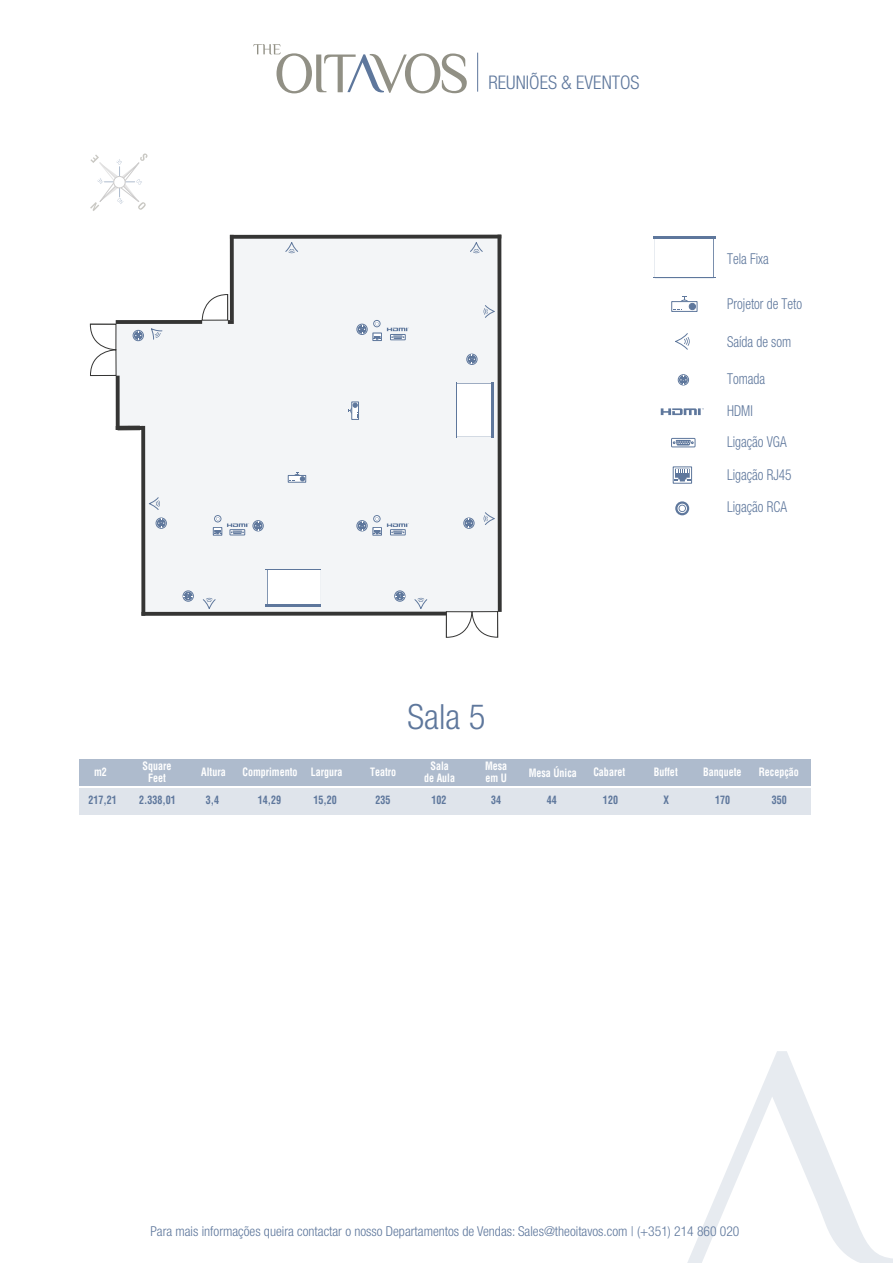
<style>
.page{position:relative;width:893px;height:1263px;background:#fff}
.page>*{position:absolute;margin:0;border:0;box-sizing:border-box;transform-origin:0 0}
.t1{font:300 condensed 34.8px "Helvetica Neue LT";color:#5e779c}
.t2{font:300 condensed 18.75px "Helvetica Neue LT";color:#5e779c}
.t3{font:300 condensed 15px/31.7px "Helvetica Neue LT";color:#5e779c;scale:.89 1}
.t4{font:300 condensed 13.65px "Helvetica Neue LT";color:#5e779c}
.t5{font:700 condensed 11.25px/12px "Helvetica LT Std";color:#fff;text-align:center;scale:.89 1}
.t6{font:700 condensed 11.25px "Helvetica LT Std";color:#5e779c;scale:.89 1}
</style>
<div class="page">
<svg style="left:687px;top:1051px;width:206px;height:212px"></svg>
<svg style="left:253px;top:44px;width:214px;height:49px"></svg>
<hr style="left:477px;top:53px;width:1px;height:39px;background:#5e779c">
<div style="left:80px;top:759px;width:731px;height:26px;background:#aebbcd"></div>
<div style="left:79px;top:788px;width:732px;height:26px;background:#dfe4eb"></div>
<svg style="left:116px;top:237px;width:381px;height:375px;fill:#f3f5f7"></svg>
<div style="left:497px;top:235px;width:5px;height:377px;background:#353534"></div>
<svg style="left:141px;top:426px;width:4px;height:186px"></svg>
<svg style="left:234px;top:235px;width:264px;height:4px"></svg>
<svg style="left:141px;top:612px;width:305px;height:4px"></svg>
<svg style="left:230px;top:235px;width:4px;height:59px"></svg>
<svg style="left:116px;top:320px;width:86px;height:4px"></svg>
<svg style="left:116px;top:376px;width:4px;height:50px"></svg>
<hr style="left:116px;top:426px;width:27px;height:4px;background:#353534">
<svg style="left:202px;top:294px;width:32px;height:30px"></svg>
<svg style="left:446px;top:611px;width:52px;height:26px"></svg>
<svg style="left:90px;top:324px;width:26px;height:52px"></svg>
<svg style="left:90px;top:153px;width:58px;height:58px"></svg>
<svg style="left:470px;top:242px;width:13px;height:11px"></svg>
<svg style="left:484px;top:305px;width:11px;height:13px"></svg>
<svg style="left:484px;top:512px;width:11px;height:13px"></svg>
<svg style="left:285px;top:242px;width:13px;height:11px"></svg>
<div style="left:457px;top:384px;width:34px;height:52px;background:#fff"></div>
<hr style="left:491px;top:382px;width:3px;height:56px;background:#5e779c">
<hr style="left:456px;top:382px;width:1px;height:56px;background:#5e779c">
<svg style="left:352px;top:402px;width:7px;height:18px"></svg>
<svg style="left:348px;top:403px;width:10px;height:15px"></svg>
<svg style="left:414px;top:598px;width:14px;height:11px"></svg>
<svg style="left:202px;top:598px;width:14px;height:11px"></svg>
<svg style="left:149px;top:497px;width:11px;height:13px"></svg>
<svg style="left:288px;top:475px;width:18px;height:7px"></svg>
<svg style="left:290px;top:472px;width:15px;height:10px"></svg>
<div style="left:267px;top:569px;width:53px;height:36px;border:1px solid #5e779c"></div>
<div style="left:268px;top:570px;width:52px;height:34px;background:#fff"></div>
<hr style="left:266px;top:604px;width:55px;height:3px;background:#5e779c">
<hr style="left:266px;top:569px;width:55px;height:1px;background:#5e779c">
<div style="left:467px;top:354px;width:10px;height:10px;background:#6c83a4;border-radius:50%"></div>
<div style="left:466px;top:354px;width:11px;height:11px;border:1px solid #5e779c;border-radius:50%"></div>
<svg style="left:467px;top:355px;width:9px;height:9px"></svg>
<svg style="left:469px;top:355px;width:6px;height:9px"></svg>
<div style="left:464px;top:518px;width:10px;height:10px;background:#6a81a3;border-radius:50%"></div>
<div style="left:463px;top:518px;width:11px;height:11px;border:1px solid #5e779c;border-radius:50%"></div>
<svg style="left:464px;top:519px;width:9px;height:9px"></svg>
<svg style="left:466px;top:519px;width:6px;height:9px"></svg>
<div style="left:156px;top:518px;width:10px;height:10px;background:#6e85a6;border-radius:50%"></div>
<div style="left:156px;top:518px;width:11px;height:11px;border:1px solid #5e779c;border-radius:50%"></div>
<svg style="left:157px;top:519px;width:9px;height:9px"></svg>
<svg style="left:158px;top:519px;width:6px;height:9px"></svg>
<svg style="left:151px;top:329px;width:12px;height:11px"></svg>
<div style="left:133px;top:330px;width:11px;height:11px;border:1px solid #5e779c;border-radius:50%"></div>
<svg style="left:134px;top:331px;width:9px;height:9px"></svg>
<svg style="left:135px;top:331px;width:6px;height:9px"></svg>
<div style="left:394px;top:590px;width:11px;height:12px;border:1px solid #5e779c;border-radius:50%"></div>
<svg style="left:395px;top:593px;width:9px;height:6px"></svg>
<div style="left:183px;top:590px;width:11px;height:12px;border:1px solid #5e779c;border-radius:50%"></div>
<svg style="left:184px;top:593px;width:9px;height:6px"></svg>
<div style="left:390px;top:334px;width:16px;height:6px;border:1px solid #5e779c"></div>
<svg style="left:387px;top:328px;width:22px;height:11px"></svg>
<div style="left:390px;top:529px;width:16px;height:6px;border:1px solid #5e779c"></div>
<svg style="left:387px;top:523px;width:22px;height:11px"></svg>
<div style="left:230px;top:529px;width:15px;height:6px;border:1px solid #5e779c"></div>
<svg style="left:227px;top:523px;width:22px;height:11px"></svg>
<svg style="left:373px;top:333px;width:9px;height:8px"></svg>
<svg style="left:373px;top:334px;width:8px;height:6px"></svg>
<svg style="left:373px;top:527px;width:9px;height:8px"></svg>
<svg style="left:373px;top:528px;width:8px;height:6px"></svg>
<svg style="left:213px;top:527px;width:9px;height:8px"></svg>
<svg style="left:214px;top:528px;width:7px;height:6px"></svg>
<svg style="left:373px;top:320px;width:8px;height:7px"></svg>
<svg style="left:375px;top:321px;width:4px;height:5px"></svg>
<svg style="left:373px;top:515px;width:8px;height:7px"></svg>
<svg style="left:375px;top:516px;width:4px;height:5px"></svg>
<svg style="left:214px;top:515px;width:7px;height:7px"></svg>
<svg style="left:215px;top:516px;width:5px;height:5px"></svg>
<div style="left:357px;top:520px;width:11px;height:11px;border:1px solid #5e779c;border-radius:50%"></div>
<svg style="left:359px;top:521px;width:6px;height:9px"></svg>
<div style="left:357px;top:324px;width:11px;height:11px;border:1px solid #5e779c;border-radius:50%"></div>
<svg style="left:359px;top:325px;width:6px;height:9px"></svg>
<div style="left:253px;top:520px;width:11px;height:11px;border:1px solid #5e779c;border-radius:50%"></div>
<svg style="left:255px;top:521px;width:6px;height:9px"></svg>
<div style="left:678px;top:374px;width:11px;height:11px;border:1px solid #5e779c;border-radius:50%"></div>
<svg style="left:679px;top:375px;width:9px;height:9px"></svg>
<svg style="left:680px;top:375px;width:6px;height:9px"></svg>
<svg style="left:675px;top:333px;width:15px;height:17px"></svg>
<div style="left:680px;top:300px;width:9px;height:9px;background:#6b82a4;border-radius:50%"></div>
<div style="left:679px;top:300px;width:10px;height:10px;border:1px solid #5e779c;border-radius:50%"></div>
<div style="left:671px;top:301px;width:26px;height:11px;background:#fff;border:1px solid #5e779c"></div>
<div style="left:689px;top:303px;width:6px;height:7px;background:#5e779c;border-radius:50%"></div>
<div style="left:689px;top:303px;width:7px;height:7px;border:1px solid #5e779c;border-radius:50%"></div>
<hr style="left:653px;top:236px;width:63px;height:3px;background:#5e779c">
<hr style="left:653px;top:278px;width:63px;height:1px;background:#5e779c">
<svg style="left:661px;top:408px;width:43px;height:7px"></svg>
<div style="left:671px;top:438px;width:24px;height:9px;border:1px solid #5e779c"></div>
<svg style="left:673px;top:440px;width:21px;height:5px"></svg>
<svg style="left:673px;top:466px;width:19px;height:18px"></svg>
<svg style="left:674px;top:469px;width:16px;height:12px"></svg>
<svg style="left:675px;top:501px;width:14px;height:14px"></svg>
<svg style="left:680px;top:506px;width:5px;height:5px"></svg>
<div style="left:678px;top:504px;width:9px;height:9px;border:1px solid #fff;border-radius:50%"></div>
<h2 class="t2" style="left:488px;top:72px;width:153px">REUNIÕES &amp; EVENTOS</h2>
<h1 class="t1" style="left:408px;top:697px;width:79px">Sala 5</h1>
<p class="t3" style="left:727px;top:243px;width:48px">Tela Fixa</p>
<p class="t3" style="left:727px;top:287px;width:86px">Projetor de Teto</p>
<p class="t3" style="left:727px;top:326px;width:74px">Saída de som</p>
<p class="t3" style="left:727px;top:363px;width:44px">Tomada<br>HDMI</p>
<p class="t3" style="left:727px;top:426px;width:69px">Ligação VGA</p>
<p class="t3" style="left:727px;top:459px;width:74px">Ligação RJ45</p>
<p class="t3" style="left:727px;top:491px;width:69px">Ligação RCA</p>
<p class="t5" style="left:142px;top:760px;width:34px">Square<br>Feet</p>
<p class="t5" style="left:424px;top:760px;width:36px">Sala de Aula</p>
<p class="t5" style="left:485px;top:760px;width:27px;text-align:left">Mesa em U</p>
<p class="t5" style="left:94px;top:766px;width:16px">m2</p>
<p class="t5" style="left:201px;top:766px;width:29px">Altura</p>
<p class="t5" style="left:242px;top:766px;width:114px">Comprimento Largura</p>
<p class="t5" style="left:370px;top:766px;width:31px">Teatro</p>
<p class="t5" style="left:529px;top:767px;width:56px">Mesa Única</p>
<p class="t5" style="left:593px;top:766px;width:37px">Cabaret</p>
<p class="t5" style="left:654px;top:766px;width:28px">Buffet</p>
<p class="t5" style="left:703px;top:766px;width:45px">Banquete</p>
<p class="t5" style="left:759px;top:766px;width:47px">Recepção</p>
<p class="t6" style="left:88px;top:793px;width:33px">217,21</p>
<p class="t6" style="left:139px;top:793px;width:43px">2.338,01</p>
<p class="t6" style="left:206px;top:793px;width:17px">3,4</p>
<p class="t6" style="left:258px;top:793px;width:28px">14,29</p>
<p class="t6" style="left:313px;top:793px;width:28px">15,20</p>
<p class="t6" style="left:375px;top:793px;width:18px">235</p>
<p class="t6" style="left:432px;top:793px;width:18px">102</p>
<p class="t6" style="left:491px;top:793px;width:13px">34</p>
<p class="t6" style="left:547px;top:793px;width:13px">44</p>
<p class="t6" style="left:603px;top:793px;width:18px">120</p>
<p class="t6" style="left:663px;top:793px;width:8px">X</p>
<p class="t6" style="left:715px;top:793px;width:18px">170</p>
<p class="t6" style="left:772px;top:793px;width:18px">350</p>
<p class="t4" style="left:150px;top:1223px;width:591px">Para mais informações queira contactar o nosso Departamentos de Vendas: Sales@theoitavos.com | (+351) 214 860 020</p>
</div>
